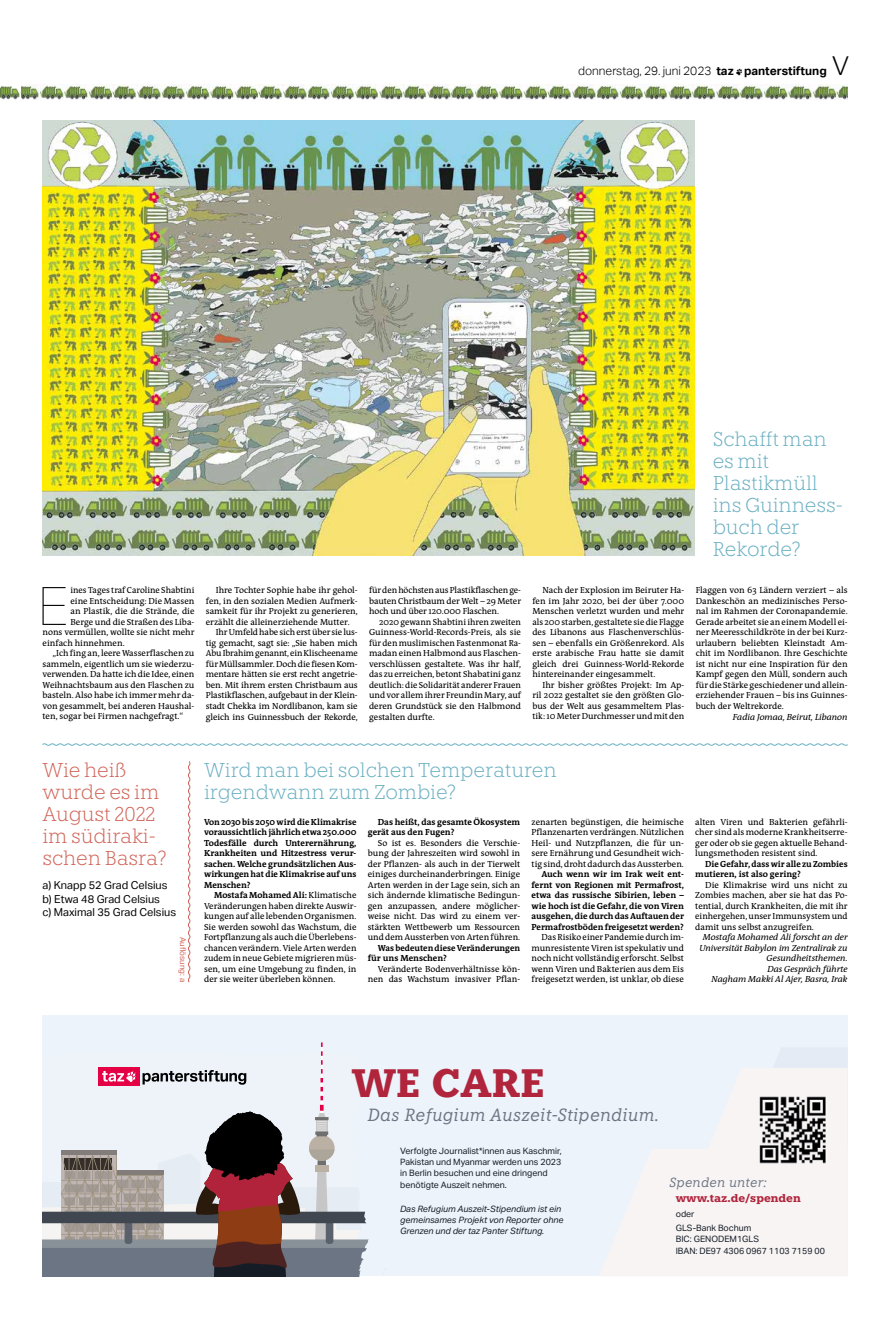
<style>
.page{position:relative;width:893px;height:1333px;background:#fff}
.page>*{position:absolute;margin:0;border:0;box-sizing:border-box;transform-origin:0 0}
.t1{font:100 53px "Aktiv Grotesk";color:#000}
.t2{font:700 39.6px "Knile";color:#b0243c}
.t3{font:300 20px/22px "Knile";letter-spacing:-.01em;color:#69afc1}
.t4{font:300 20px/22px "Knile";letter-spacing:-.01em;color:#d16256}
.t5{font:italic 17.6px "Knile";letter-spacing:.01em;color:#6d7583}
.t6{font:italic 13.2px "Knile";letter-spacing:.01em;color:#6d7583}
.t7{font:300 12px "Aktiv Grotesk";color:#000}
.t8{font:11px/13.5px "Aktiv Grotesk";color:#000}
.t9{font:700 11px "Knile";color:#b0243c}
.t10{font:8.9px/10.5px "Qua Text";color:#000;text-align:justify}
.t11{font:700 8.9px/10.5px "Qua Text";color:#000}
.t12{font:italic 8.9px/10.5px "Qua Text";color:#000;text-align:right}
.t13{font:8.8px/11.3px "Aktiv Grotesk Trial";color:#161d27}
.t14{font:italic 8.8px/11.3px "Aktiv Grotesk Trial";color:#161d27}
.t15{font:8px "Aktiv Grotesk";color:#d16256}
.s1{font-weight:700}
.s2{font-size:26px}
</style>
<div class="page">
<img style="left:21px;top:85px;width:140px;height:14px">
<img style="left:163px;top:85px;width:685px;height:14px">
<img style="left:0;top:86px;width:21px;height:13px">
<img style="left:43px;top:121px;width:652px;height:434px">
<div style="left:43px;top:1015px;width:805px;height:261px;background:#ecf3fa"></div>
<svg style="left:600px;top:1069px;width:247px;height:207px"></svg>
<img style="left:750px;top:1086px;width:86px;height:86px">
<svg style="left:43px;top:1042px;width:341px;height:234px"></svg>
<svg style="left:42px;top:743px;width:806px;height:3px"></svg>
<svg style="left:188px;top:761px;width:3px;height:221px"></svg>
<h3 class="t7" style="left:578px;top:62px;width:272px">donnerstag, 29. juni 2023 <span class="s1">taz panterstiftung</span> <span class="s2">V</span></h3>
<h3 class="t3" style="left:713px;top:427px;width:132px">Schafft man es mit<br>Plastikmüll ins Guinness&shy;buch der<br>Rekorde?</h3>
<h1 class="t1" style="left:38px;top:571px;width:32px">E</h1>
<p class="t10" style="left:70px;top:585px;width:126px">ines Tages traf Caroline Shabtini</p>
<p class="t10" style="left:70px;top:595px;width:125px">eine Entscheidung: Die Massen</p>
<p class="t10" style="left:70px;top:606px;width:126px">an Plastik, die die Strände, die</p>
<p class="t10" style="left:70px;top:616px;width:125px">Berge und die Straßen des Liba-</p>
<p class="t10" style="left:43px;top:627px;width:153px">nons vermüllen, wollte sie nicht mehr</p>
<p class="t10" style="left:43px;top:637px;width:84px">einfach hinnehmen.</p>
<p class="t10" style="left:53px;top:648px;width:143px">„Ich fing an, leere Wasserflaschen zu</p>
<p class="t10" style="left:43px;top:658px;width:153px">sammeln, eigentlich um sie wiederzu-</p>
<p class="t10" style="left:43px;top:669px;width:153px">verwenden. Da hatte ich die Idee, einen</p>
<p class="t10" style="left:43px;top:679px;width:153px">Weihnachtsbaum aus den Flaschen zu</p>
<p class="t10" style="left:43px;top:690px;width:153px">basteln. Also habe ich immer mehr da-</p>
<p class="t10" style="left:43px;top:700px;width:153px">von gesammelt, bei anderen Haushal-</p>
<p class="t10" style="left:43px;top:711px;width:142px">ten, sogar bei Firmen nachgefragt.“</p>
<p class="t10" style="left:216px;top:585px;width:143px">Ihre Tochter Sophie habe ihr gehol-</p>
<p class="t10" style="left:206px;top:595px;width:153px">fen, in den sozialen Medien Aufmerk-</p>
<p class="t10" style="left:206px;top:606px;width:153px">samkeit für ihr Projekt zu generieren,</p>
<p class="t10" style="left:206px;top:616px;width:145px">erzählt die alleinerziehende Mutter.</p>
<p class="t10" style="left:216px;top:627px;width:143px">Ihr Umfeld habe sich erst über sie lus-</p>
<p class="t10" style="left:206px;top:637px;width:153px">tig gemacht, sagt sie: „Sie haben mich</p>
<p class="t10" style="left:206px;top:648px;width:153px">Abu Ibrahim genannt, ein Klischeename</p>
<p class="t10" style="left:206px;top:658px;width:153px">für Müllsammler. Doch die fiesen Kom-</p>
<p class="t10" style="left:206px;top:669px;width:153px">mentare hätten sie erst recht angetrie-</p>
<p class="t10" style="left:206px;top:679px;width:153px">ben. Mit ihrem ersten Christbaum aus</p>
<p class="t10" style="left:206px;top:690px;width:153px">Plastikflaschen, aufgebaut in der Klein-</p>
<p class="t10" style="left:206px;top:700px;width:153px">stadt Chekka im Nordlibanon, kam sie</p>
<p class="t10" style="left:206px;top:711px;width:153px">gleich ins Guinnessbuch der Rekorde,</p>
<p class="t10" style="left:369px;top:585px;width:153px">für den höchsten aus Plastikflaschen ge&shy;bauten Christbaum der Welt – 29 Meter hoch und über 120.000 Flaschen.</p>
<p class="t10" style="left:369px;top:616px;width:153px;text-indent:10px">2020 gewann Shabtini ihren zweiten Guinness-World-Records-Preis, als sie für den muslimischen Fastenmonat Ra&shy;madan einen Halbmond aus Flaschen&shy;verschlüssen gestaltete. Was ihr half, das zu erreichen, betont Shabatini ganz deutlich: die Solidarität anderer Frauen und vor allem ihrer Freundin Mary, auf deren Grundstück sie den Halbmond gestalten durfte.</p>
<p class="t10" style="left:532px;top:585px;width:153px;text-indent:10px">Nach der Explosion im Beiruter Ha&shy;fen im Jahr 2020, bei der über 7.000<br>Menschen verletzt wurden und mehr als 200 starben, gestaltete sie die Flagge des Libanons aus Flaschenverschlüs&shy;sen – ebenfalls ein Größenrekord. Als erste arabische Frau hatte sie damit gleich drei Guinness-World-Rekorde hintereinander eingesammelt.</p>
<p class="t10" style="left:532px;top:679px;width:153px;text-indent:10px">Ihr bisher größtes Projekt: Im Ap&shy;ril 2022 gestaltet sie den größten Glo&shy;bus der Welt aus gesammeltem Plas&shy;tik: 10 Meter Durchmesser und mit den</p>
<p class="t10" style="left:696px;top:585px;width:153px">Flaggen von 63 Ländern verziert – als Dankeschön an medizinisches Perso&shy;nal im Rahmen der Coronapandemie.<br>Gerade arbeitet sie an einem Modell ei&shy;ner Meeresschildkröte in der bei Kurz&shy;urlaubern beliebten Kleinstadt Am&shy;chit im Nordlibanon. Ihre Geschichte ist nicht nur eine Inspiration für den Kampf gegen den Müll, sondern auch für die Stärke geschiedener und allein&shy;erziehender Frauen – bis ins Guinnes&shy;buch der Weltrekorde.</p>
<p class="t12" style="left:733px;top:711px;width:116px">Fadia Jomaa, Beirut, Libanon</p>
<h3 class="t4" style="left:42px;top:758px;width:126px">Wie heiß wurde es im<br>August 2022 im südiraki&shy;schen Basra?</h3>
<p class="t8" style="left:43px;top:878px;width:135px">a) Knapp 52 Grad Celsius b) Etwa 48 Grad Celsius<br>c) Maximal 35 Grad Celsius</p>
<p class="t15" style="left:188px;top:937px;width:46px;rotate:90deg">Auflösung: a</p>
<h3 class="t3" style="left:204px;top:758px;width:354px">Wird man bei solchen Temperaturen irgendwann zum Zombie?</h3>
<p class="t11" style="left:204px;top:816px;width:154px;text-align:justify">Von 2030 bis 2050 wird die Klimakrise voraussichtlich jährlich etwa 250.000<br>Todesfälle durch Unterernährung, Krankheiten und Hitzestress verur&shy;sachen. Welche grundsätzlichen Aus&shy;wirkungen hat die Klimakrise auf uns Menschen?</p>
<p class="t10" style="left:204px;top:889px;width:154px;text-indent:10px"><span class="s1">Mostafa Mohamed Ali:</span> Klimatische Veränderungen haben direkte Auswir&shy;kungen auf alle lebenden Organismen.<br>Sie werden sowohl das Wachstum, die Fortpflanzung als auch die Überlebens&shy;chancen verändern. Viele Arten werden zudem in neue Gebiete migrieren müs&shy;sen, um eine Umgebung zu finden, in der sie weiter überleben können.</p>
<p class="t11" style="left:368px;top:816px;width:154px;text-indent:10px">Das heißt, das gesamte Ökosystem gerät aus den Fugen?</p>
<p class="t10" style="left:368px;top:837px;width:154px;text-indent:10px">So ist es. Besonders die Verschie&shy;bung der Jahreszeiten wird sowohl in der Pflanzen- als auch in der Tierwelt einiges durcheinanderbringen. Einige Arten werden in der Lage sein, sich an sich ändernde klimatische Bedingun&shy;gen anzupassen, andere möglicher&shy;weise nicht. Das wird zu einem ver&shy;stärkten Wettbewerb um Ressourcen und dem Aussterben von Arten führen.</p>
<p class="t11" style="left:368px;top:942px;width:154px;text-indent:10px">Was bedeuten diese Veränderungen für uns Menschen?</p>
<p class="t10" style="left:368px;top:963px;width:154px;text-align:right">Veränderte Bodenverhältnisse kön&shy;nen das Wachstum invasiver Pflan-</p>
<p class="t10" style="left:531px;top:816px;width:154px">zenarten begünstigen, die heimische Pflanzenarten verdrängen. Nützlichen Heil- und Nutzpflanzen, die für un&shy;sere Ernährung und Gesundheit wich&shy;tig sind, droht dadurch das Aussterben.</p>
<p class="t11" style="left:531px;top:868px;width:154px;text-align:justify;text-indent:10px">Auch wenn wir im Irak weit ent&shy;fernt von Regionen mit Permafrost, etwa das russische Sibirien, leben – wie hoch ist die Gefahr, die von Viren ausgehen, die durch das Auftauen der Permafrostböden freigesetzt werden?</p>
<p class="t10" style="left:531px;top:931px;width:154px;text-indent:10px">Das Risiko einer Pandemie durch im&shy;munresistente Viren ist spekulativ und noch nicht vollständig erforscht. Selbst wenn Viren und Bakterien aus dem Eis freigesetzt werden, ist unklar, ob diese</p>
<p class="t10" style="left:695px;top:816px;width:154px">alten Viren und Bakterien gefährli&shy;cher sind als moderne Krankheitserre&shy;ger oder ob sie gegen aktuelle Behand&shy;lungsmethoden resistent sind.</p>
<p class="t11" style="left:695px;top:858px;width:154px;text-indent:10px">Die Gefahr, dass wir alle zu Zombies mutieren, ist also gering?</p>
<p class="t10" style="left:695px;top:879px;width:154px;text-indent:10px">Die Klimakrise wird uns nicht zu Zombies machen, aber sie hat das Po&shy;tential, durch Krankheiten, die mit ihr einhergehen, unser Immunsystem und damit uns selbst anzugreifen.</p>
<p class="t12" style="left:699px;top:931px;width:150px">Mostafa Mohamed Ali forscht an der<br>Universität Babylon im Zentralirak zu<br>Gesundheitsthemen.<br>Das Gespräch führte<br>Nagham Makki Al Ajer, Basra, Irak</p>
<h2 class="t2" style="left:352px;top:1057px;width:194px">WE CARE</h2>
<h3 class="t5" style="left:367px;top:1103px;width:293px">Das Refugium Auszeit-Stipendium.</h3>
<p class="t13" style="left:400px;top:1144px;width:163px">Verfolgte Journalist*innen aus Kaschmir, Pakistan und Myanmar werden uns 2023 in Berlin besuchen und eine dringend benötigte Auszeit nehmen.</p>
<p class="t14" style="left:400px;top:1202px;width:165px">Das Refugium Auszeit-Stipendium ist ein gemeinsames Projekt von Reporter ohne<br>Grenzen und der taz Panter Stiftung.</p>
<h3 class="t6" style="left:669px;top:1174px;width:99px">Spenden unter:</h3>
<p class="t9" style="left:676px;top:1191px;width:127px">www.taz.de/spenden</p>
<p class="t13" style="left:676px;top:1206px;width:77px;line-height:14.4px">oder<br>GLS-Bank Bochum</p>
<p class="t13" style="left:676px;top:1233px;width:151px">BIC: GENODEM1GLS<br>IBAN: DE97 4306 0967 1103 7159 00</p>
</div>
